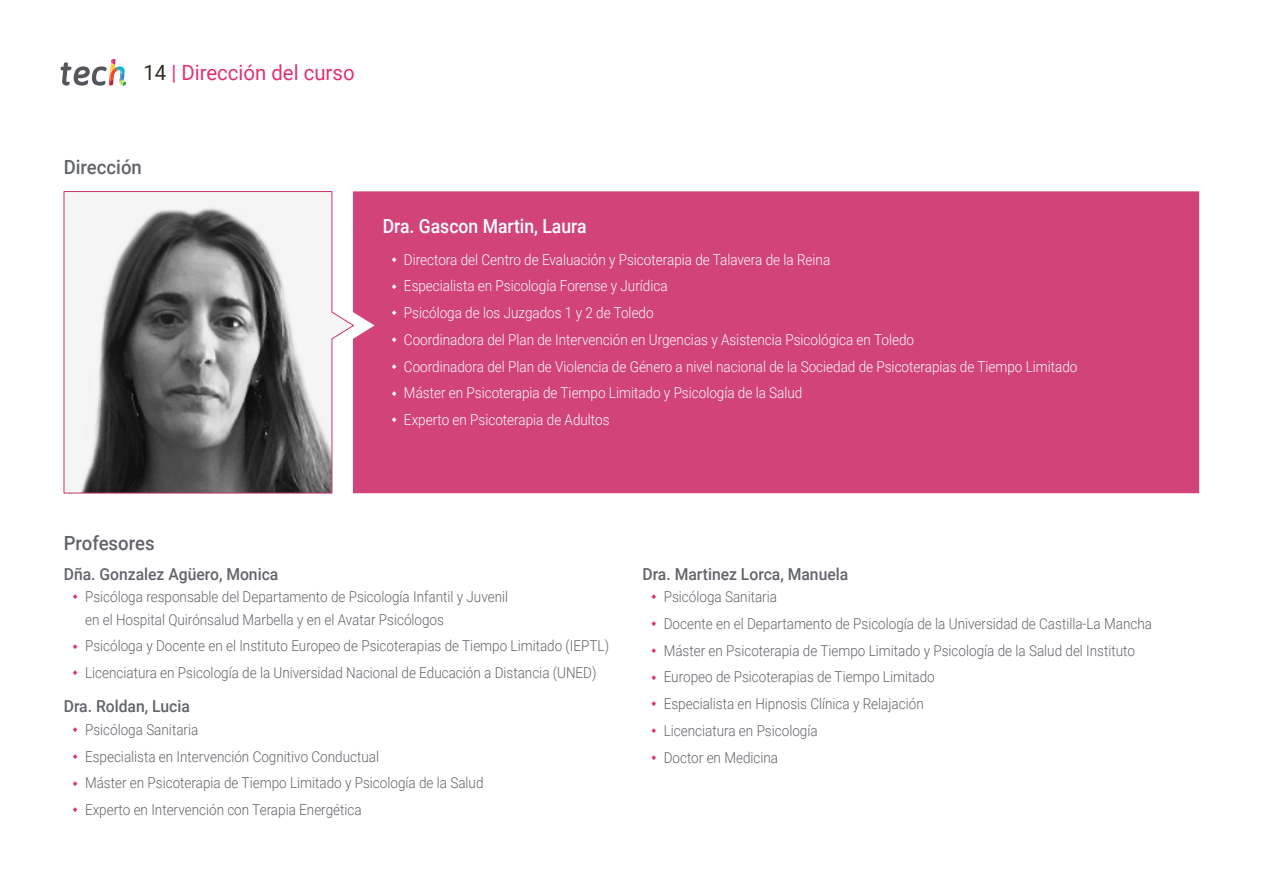
<style>
.page{position:relative;width:1263px;height:893px;background:#fff}
.page>*{position:absolute;margin:0;border:0;box-sizing:border-box;transform-origin:0 0}
.t1{font:21px "Roboto";color:#df3174}
.t2{font:500 19.5px "Roboto";color:#fff;scale:.9 1}
.t3{font:500 19.5px "Roboto";color:#61646a;scale:.95 1}
.t4{font:500 16.5px "Roboto";color:#61646a;scale:.95 1}
.t5{font:300 15px/26.7px "Roboto";color:#61646a;scale:.9 1}
.t6{font:300 15px/26.7px "Roboto";color:#fff;scale:.9 1}
.s1{color:#312e20}
</style>
<div class="page">
<div style="left:354px;top:191px;width:845px;height:302px;background:#d2437a"></div>
<svg style="left:61px;top:59px;width:65px;height:27px"></svg>
<svg style="left:64px;top:191px;width:290px;height:302px"></svg>
<svg style="left:392px;top:257px;width:5px;height:5px"></svg>
<svg style="left:392px;top:284px;width:5px;height:5px"></svg>
<svg style="left:392px;top:310px;width:5px;height:5px"></svg>
<svg style="left:392px;top:337px;width:5px;height:5px"></svg>
<svg style="left:392px;top:364px;width:5px;height:5px"></svg>
<svg style="left:392px;top:391px;width:5px;height:5px"></svg>
<svg style="left:392px;top:417px;width:5px;height:5px"></svg>
<h1 class="t1" style="left:144px;top:57px;width:213px"><span class="s1">14</span> | Dirección del curso</h1>
<h2 class="t3" style="left:64px;top:154px;width:84px">Dirección</h2>
<h2 class="t3" style="left:64px;top:530px;width:97px">Profesores</h2>
<h2 class="t2" style="left:383px;top:212px;width:228px">Dra. Gascon Martin, Laura</h2>
<p class="t6" style="left:404px;top:245px;width:750px">Directora del Centro de Evaluación y Psicoterapia de Talavera de la Reina<br>Especialista en Psicología Forense y Jurídica<br>Psicóloga de los Juzgados 1 y 2 de Toledo<br>Coordinadora del Plan de Intervención en Urgencias y Asistencia Psicológica en Toledo<br>Coordinadora del Plan de Violencia de Género a nivel nacional de la Sociedad de Psicoterapias de Tiempo Limitado Máster en Psicoterapia de Tiempo Limitado y Psicología de la Salud<br>Experto en Psicoterapia de Adultos</p>
<p class="t4" style="left:64px;top:562px;width:227px">Dña. Gonzalez Agüero, Monica</p>
<p class="t5" style="left:85px;top:585px;width:472px;line-height:22.5px">Psicóloga responsable del Departamento de Psicología Infantil y Juvenil en el Hospital Quirónsalud Marbella y en el Avatar Psicólogos</p>
<p class="t5" style="left:85px;top:632px;width:584px">Psicóloga y Docente en el Instituto Europeo de Psicoterapias de Tiempo Limitado (IEPTL)<br>Licenciatura en Psicología de la Universidad Nacional de Educación a Distancia (UNED)</p>
<p class="t4" style="left:64px;top:695px;width:134px">Dra. Roldan, Lucia</p>
<p class="t5" style="left:85px;top:716px;width:444px">Psicóloga Sanitaria<br>Especialista en Intervención Cognitivo Conductual<br>Máster en Psicoterapia de Tiempo Limitado y Psicología de la Salud Experto en Intervención con Terapia Energética</p>
<p class="t4" style="left:642px;top:562px;width:218px">Dra. Martinez Lorca, Manuela</p>
<p class="t5" style="left:664px;top:583px;width:544px">Psicóloga Sanitaria<br>Docente en el Departamento de Psicología de la Universidad de Castilla-La Mancha Máster en Psicoterapia de Tiempo Limitado y Psicología de la Salud del Instituto Europeo de Psicoterapias de Tiempo Limitado<br>Especialista en Hipnosis Clínica y Relajación<br>Licenciatura en Psicología<br>Doctor en Medicina</p>
</div>
